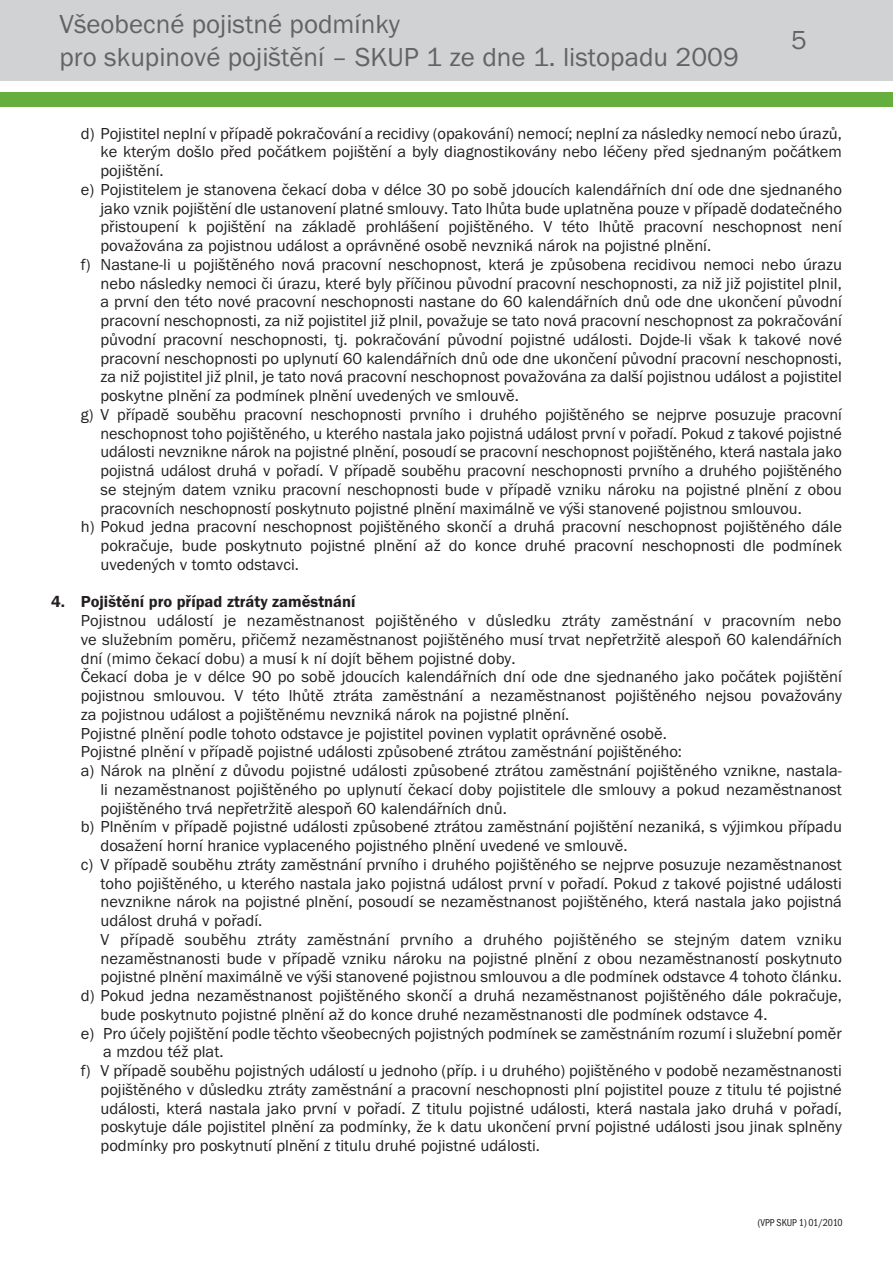
<style>
.page{position:relative;width:893px;height:1263px;background:#fff}
.page>*{position:absolute;margin:0;border:0;box-sizing:border-box;transform-origin:0 0}
.t1{font:27px/32.4px "Franklin Got Itc TOT Boo";color:#636366}
.t2{font:16.5px "Franklin Got Itc TOT Boo";color:#231f20}
.t3{font:16.5px "Franklin Got Itc TOT Dem";color:#231f20}
.t4{font:10.5px "Franklin Got Itc TOT Boo Con";color:#231f20;scale:.96 1}
</style>
<div class="page">
<div style="left:0;top:0;width:893px;height:81px;background:#d1d2d4"></div>
<div style="left:0;top:92px;width:893px;height:15px;background:#66ae3d"></div>
<h1 class="t1" style="left:60px;top:8px;width:681px">Všeobecné pojistné podmínky<br>pro skupinové pojištění – SKUP 1 ze dne 1. listopadu 2009</h1>
<h1 class="t1" style="left:791px;top:25px;width:17px">5</h1>
<p class="t2" style="left:81px;top:124px;width:763px">d) Pojistitel neplní v případě pokračování a recidivy (opakování) nemocí; neplní za následky nemocí nebo úrazů,</p>
<p class="t2" style="left:101px;top:143px;width:743px">ke kterým došlo před počátkem pojištění a byly diagnostikovány nebo léčeny před sjednaným počátkem</p>
<p class="t2" style="left:101px;top:161px;width:65px">pojištění.</p>
<p class="t2" style="left:81px;top:180px;width:763px">e) Pojistitelem je stanovena čekací doba v délce 30 po sobě jdoucích kalendářních dní ode dne sjednaného</p>
<p class="t2" style="left:101px;top:199px;width:743px">jako vznik pojištění dle ustanovení platné smlouvy. Tato lhůta bude uplatněna pouze v případě dodatečného</p>
<p class="t2" style="left:101px;top:218px;width:743px">přistoupení k pojištění na základě prohlášení pojištěného. V této lhůtě pracovní neschopnost není</p>
<p class="t2" style="left:101px;top:236px;width:612px">považována za pojistnou událost a oprávněné osobě nevzniká nárok na pojistné plnění.</p>
<p class="t2" style="left:81px;top:255px;width:763px">f) Nastane-li u pojištěného nová pracovní neschopnost, která je způsobena recidivou nemoci nebo úrazu</p>
<p class="t2" style="left:101px;top:274px;width:743px">nebo následky nemoci či úrazu, které byly příčinou původní pracovní neschopnosti, za niž již pojistitel plnil,</p>
<p class="t2" style="left:101px;top:293px;width:743px">a první den této nové pracovní neschopnosti nastane do 60 kalendářních dnů ode dne ukončení původní</p>
<p class="t2" style="left:101px;top:311px;width:743px">pracovní neschopnosti, za niž pojistitel již plnil, považuje se tato nová pracovní neschopnost za pokračování</p>
<p class="t2" style="left:101px;top:330px;width:743px">původní pracovní neschopnosti, tj. pokračování původní pojistné události. Dojde-li však k takové nové</p>
<p class="t2" style="left:101px;top:349px;width:743px">pracovní neschopnosti po uplynutí 60 kalendářních dnů ode dne ukončení původní pracovní neschopnosti,</p>
<p class="t2" style="left:101px;top:368px;width:743px">za niž pojistitel již plnil, je tato nová pracovní neschopnost považována za další pojistnou událost a pojistitel</p>
<p class="t2" style="left:101px;top:386px;width:420px">poskytne plnění za podmínek plnění uvedených ve smlouvě.</p>
<p class="t2" style="left:81px;top:405px;width:763px">g) V případě souběhu pracovní neschopnosti prvního i druhého pojištěného se nejprve posuzuje pracovní</p>
<p class="t2" style="left:101px;top:424px;width:743px">neschopnost toho pojištěného, u kterého nastala jako pojistná událost první v pořadí. Pokud z takové pojistné</p>
<p class="t2" style="left:101px;top:443px;width:743px">události nevznikne nárok na pojistné plnění, posoudí se pracovní neschopnost pojištěného, která nastala jako</p>
<p class="t2" style="left:101px;top:461px;width:743px">pojistná událost druhá v pořadí. V případě souběhu pracovní neschopnosti prvního a druhého pojištěného</p>
<p class="t2" style="left:101px;top:480px;width:743px">se stejným datem vzniku pracovní neschopnosti bude v případě vzniku nároku na pojistné plnění z obou</p>
<p class="t2" style="left:101px;top:499px;width:703px">pracovních neschopností poskytnuto pojistné plnění maximálně ve výši stanovené pojistnou smlouvou.</p>
<p class="t2" style="left:81px;top:518px;width:763px">h) Pokud jedna pracovní neschopnost pojištěného skončí a druhá pracovní neschopnost pojištěného dále</p>
<p class="t2" style="left:101px;top:536px;width:743px">pokračuje, bude poskytnuto pojistné plnění až do konce druhé pracovní neschopnosti dle podmínek</p>
<p class="t2" style="left:101px;top:555px;width:200px">uvedených v tomto odstavci.</p>
<p class="t3" style="left:51px;top:593px;width:306px">4. Pojištění pro případ ztráty zaměstnání</p>
<p class="t2" style="left:81px;top:611px;width:762px">Pojistnou událostí je nezaměstnanost pojištěného v důsledku ztráty zaměstnání v pracovním nebo</p>
<p class="t2" style="left:81px;top:630px;width:763px">ve služebním poměru, přičemž nezaměstnanost pojištěného musí trvat nepřetržitě alespoň 60 kalendářních</p>
<p class="t2" style="left:81px;top:649px;width:436px">dní (mimo čekací dobu) a musí k ní dojít během pojistné doby.</p>
<p class="t2" style="left:81px;top:668px;width:763px">Čekací doba je v délce 90 po sobě jdoucích kalendářních dní ode dne sjednaného jako počátek pojištění</p>
<p class="t2" style="left:81px;top:686px;width:763px">pojistnou smlouvou. V této lhůtě ztráta zaměstnání a nezaměstnanost pojištěného nejsou považovány</p>
<p class="t2" style="left:81px;top:705px;width:490px">za pojistnou událost a pojištěnému nevzniká nárok na pojistné plnění.</p>
<p class="t2" style="left:81px;top:724px;width:588px">Pojistné plnění podle tohoto odstavce je pojistitel povinen vyplatit oprávněné osobě.</p>
<p class="t2" style="left:81px;top:743px;width:603px">Pojistné plnění v případě pojistné události způsobené ztrátou zaměstnání pojištěného:</p>
<p class="t2" style="left:81px;top:761px;width:763px">a) Nárok na plnění z důvodu pojistné události způsobené ztrátou zaměstnání pojištěného vznikne, nastala-</p>
<p class="t2" style="left:101px;top:780px;width:743px">li nezaměstnanost pojištěného po uplynutí čekací doby pojistitele dle smlouvy a pokud nezaměstnanost</p>
<p class="t2" style="left:101px;top:799px;width:408px">pojištěného trvá nepřetržitě alespoň 60 kalendářních dnů.</p>
<p class="t2" style="left:81px;top:818px;width:763px">b) Plněním v případě pojistné události způsobené ztrátou zaměstnání pojištění nezaniká, s výjimkou případu</p>
<p class="t2" style="left:101px;top:836px;width:528px">dosažení horní hranice vyplaceného pojistného plnění uvedené ve smlouvě.</p>
<p class="t2" style="left:81px;top:855px;width:763px">c) V případě souběhu ztráty zaměstnání prvního i druhého pojištěného se nejprve posuzuje nezaměstnanost</p>
<p class="t2" style="left:101px;top:874px;width:743px">toho pojištěného, u kterého nastala jako pojistná událost první v pořadí. Pokud z takové pojistné události</p>
<p class="t2" style="left:101px;top:893px;width:743px">nevznikne nárok na pojistné plnění, posoudí se nezaměstnanost pojištěného, která nastala jako pojistná</p>
<p class="t2" style="left:101px;top:911px;width:163px">událost druhá v pořadí.</p>
<p class="t2" style="left:101px;top:930px;width:743px">V případě souběhu ztráty zaměstnání prvního a druhého pojištěného se stejným datem vzniku</p>
<p class="t2" style="left:101px;top:949px;width:743px">nezaměstnanosti bude v případě vzniku nároku na pojistné plnění z obou nezaměstnaností poskytnuto</p>
<p class="t2" style="left:101px;top:968px;width:743px">pojistné plnění maximálně ve výši stanovené pojistnou smlouvou a dle podmínek odstavce 4 tohoto článku.</p>
<p class="t2" style="left:81px;top:986px;width:763px">d) Pokud jedna nezaměstnanost pojištěného skončí a druhá nezaměstnanost pojištěného dále pokračuje,</p>
<p class="t2" style="left:101px;top:1005px;width:668px">bude poskytnuto pojistné plnění až do konce druhé nezaměstnanosti dle podmínek odstavce 4.</p>
<p class="t2" style="left:81px;top:1024px;width:763px">e) Pro účely pojištění podle těchto všeobecných pojistných podmínek se zaměstnáním rozumí i služební poměr</p>
<p class="t2" style="left:103px;top:1043px;width:122px">a mzdou též plat.</p>
<p class="t2" style="left:81px;top:1061px;width:763px">f) V případě souběhu pojistných událostí u jednoho (příp. i u druhého) pojištěného v podobě nezaměstnanosti</p>
<p class="t2" style="left:101px;top:1080px;width:743px">pojištěného v důsledku ztráty zaměstnání a pracovní neschopnosti plní pojistitel pouze z titulu té pojistné</p>
<p class="t2" style="left:101px;top:1099px;width:743px">události, která nastala jako první v pořadí. Z titulu pojistné události, která nastala jako druhá v pořadí,</p>
<p class="t2" style="left:101px;top:1118px;width:743px">poskytuje dále pojistitel plnění za podmínky, že k datu ukončení první pojistné události jsou jinak splněny</p>
<p class="t2" style="left:101px;top:1136px;width:441px">podmínky pro poskytnutí plnění z titulu druhé pojistné události.</p>
<p class="t4" style="left:758px;top:1217px;width:90px">(VPP SKUP 1) 01/2010</p>
</div>
